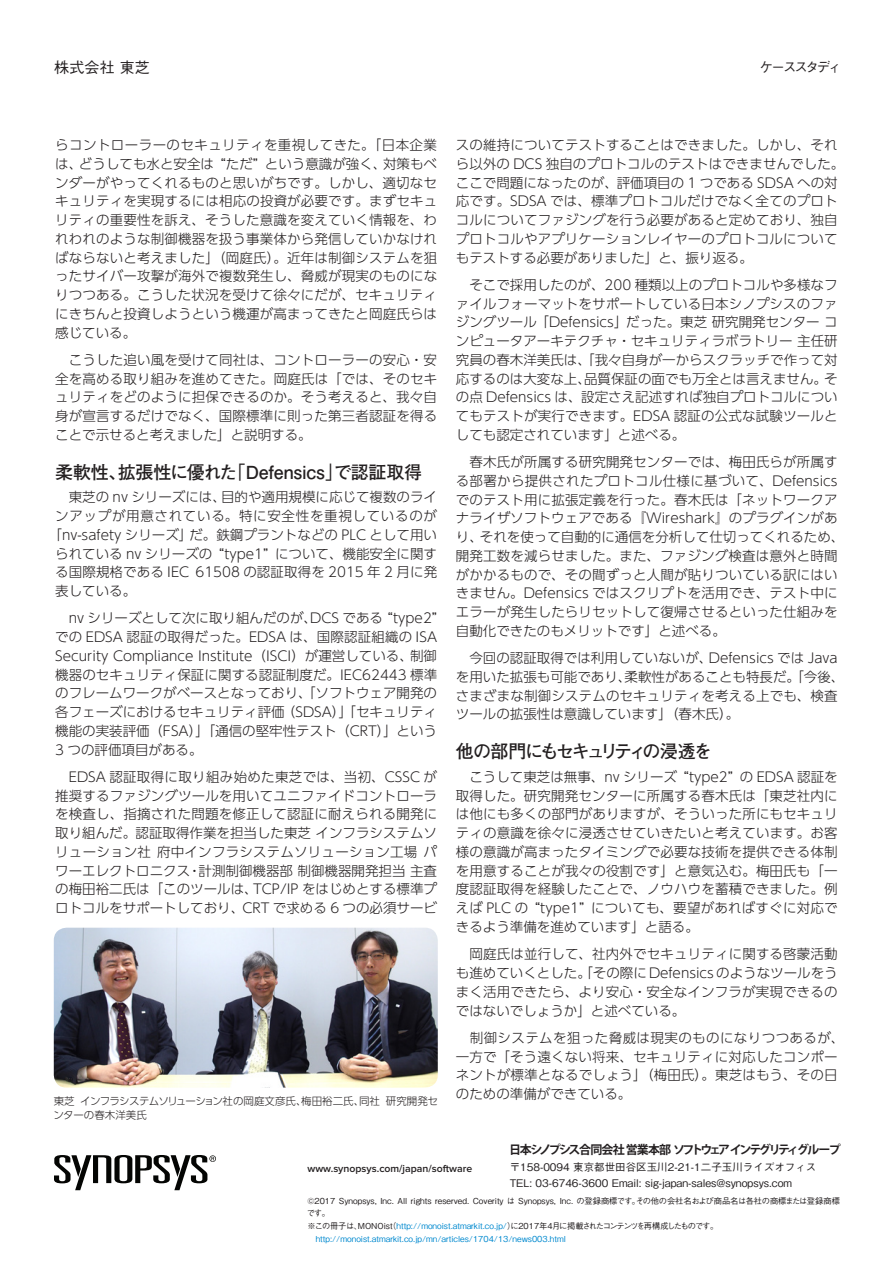
<style>
.page{position:relative;width:893px;height:1263px;background:#fff}
.page>*{position:absolute;margin:0;border:0;box-sizing:border-box;transform-origin:0 0}
.Body_Super_Heading{font:700 18px "Futo Go B101 Pro";letter-spacing:-.015em;color:#231f20}
.Body_Super_Heading-2{font:700 18px "Futo Go B101 Pro";letter-spacing:-.125em;color:#231f20}
.t1{font:500 15px "Gothic BBB Pr 6 N";letter-spacing:.015em;color:#231f20}
.Body{font:300 13.5px/18.8px "UD Shin Go Pr 6 N";letter-spacing:.01em;color:#231f20;text-align:justify}
.Body-2{font:300 13.5px "UD Shin Go Pr 6 N";letter-spacing:.05em;color:#231f20}
.t2{font:500 13.5px "Gothic BBB Pr 6 N";letter-spacing:-.15em;color:#231f20}
.t3{font:700 12px "Koz Go Pro";letter-spacing:-.16em;color:#231f20}
.t4{font:500 10.5px/15.6px "Gothic BBB Pr 6 N";color:#231f20}
.t5{font:300 10.5px "UD Shin Go Pr 6 N";letter-spacing:-.03em;color:#231f20}
.t6{font:600 10.5px "Proxima Nova";color:#231f20}
.t7{font:300 10.5px "UD Shin Go Pr 6 N";color:#231f20}
.t8{font:500 8.25px/12.8px "Gothic BBB Pr 6 N";color:#231f20}
.s1{color:#0089cf}
</style>
<div class="page">
<svg style="left:54px;top:1155px;width:162px;height:35px"></svg>
<img style="left:54px;top:928px;width:384px;height:160px">
<p class="t1" style="left:54px;top:55px;width:97px">株式会社 東芝</p>
<p class="t2" style="left:759px;top:57px;width:84px">ケーススタディ</p>
<p class="Body" style="left:55px;top:135px;width:383px">らコントローラーのセキュリティを重視してきた。「日本企業は、どうしても水と安全は “ただ” という意識が強く、対策もベンダーがやってくれるものと思いがちです。しかし、適切なセキュリティを実現するには相応の投資が必要です。まずセキュリティの重要性を訴え、そうした意識を変えていく情報を、われわれのような制御機器を扱う事業体から発信していかなければならないと考えました」（岡庭氏）。近年は制御システムを狙ったサイバー攻撃が海外で複数発生し、脅威が現実のものになりつつある。こうした状況を受けて徐々にだが、セキュリティにきちんと投資しようという機運が高まってきたと岡庭氏らは感じている。</p>
<p class="Body" style="left:55px;top:350px;width:383px">　こうした追い風を受けて同社は、コントローラーの安心・安全を高める取り組みを進めてきた。岡庭氏は「では、そのセキュリティをどのように担保できるのか。そう考えると、我々自身が宣言するだけでなく、国際標準に則った第三者認証を得ることで示せると考えました」と説明する。</p>
<p class="Body_Super_Heading" style="left:55px;top:457px;width:368px">柔軟性、拡張性に優れた「Defensics」で認証取得</p>
<p class="Body" style="left:55px;top:487px;width:383px">　東芝の nv シリーズには、目的や適用規模に応じて複数のライ</p>
<p class="Body-2" style="left:55px;top:505px;width:383px">ンアップが用意されている。特に安全性を重視しているのが</p>
<p class="Body" style="left:49px;top:525px;width:390px">「nv-safety シリーズ」だ。鉄鋼プラントなどの PLC として用い</p>
<p class="Body" style="left:55px;top:544px;width:383px">られている nv シリーズの “type1” について、機能安全に関す</p>
<p class="Body" style="left:55px;top:562px;width:383px">る国際規格である IEC 61508 の認証取得を 2015 年 2 月に発</p>
<p class="Body" style="left:55px;top:581px;width:83px">表している。</p>
<p class="Body" style="left:55px;top:608px;width:383px">　nv シリーズとして次に取り組んだのが、DCS である “type2”での EDSA 認証の取得だった。EDSA は、国際認証組織の ISA Security Compliance Institute（ISCI）が運営している、制御機器のセキュリティ保証に関する認証制度だ。IEC62443 標準のフレームワークがベースとなっており、「ソフトウェア開発の各フェーズにおけるセキュリティ評価（SDSA）」「セキュリティ機能の実装評価（FSA）」「通信の堅牢性テスト（CRT）」という3 つの評価項目がある。</p>
<p class="Body" style="left:55px;top:767px;width:383px">　EDSA 認証取得に取り組み始めた東芝では、当初、CSSC が推奨するファジングツールを用いてユニファイドコントローラを検査し、指摘された問題を修正して認証に耐えられる開発に取り組んだ。認証取得作業を担当した東芝 インフラシステムソリューション社 府中インフラシステムソリューション工場 パワーエレクトロニクス・計測制御機器部 制御機器開発担当 主査の梅田裕二氏は「このツールは、TCP/IP をはじめとする標準プロトコルをサポートしており、CRT で求める 6 つの必須サービ</p>
<p class="t5" style="left:54px;top:1092px;width:386px">東芝 インフラシステムソリューション社の岡庭文彦氏、梅田裕二氏、同社 研究開発セ</p>
<p class="t7" style="left:53px;top:1106px;width:95px">ンターの春木洋美氏</p>
<p class="Body" style="left:456px;top:135px;width:390px;text-align:left">スの維持についてテストすることはできました。しかし、それら以外の DCS 独自のプロトコルのテストはできませんでした。ここで問題になったのが、評価項目の 1 つである SDSA への対応です。SDSA では、標準プロトコルだけでなく全てのプロトコルについてファジングを行う必要があると定めており、独自プロトコルやアプリケーションレイヤーのプロトコルについてもテストする必要がありました」と、振り返る。</p>
<p class="Body" style="left:456px;top:275px;width:383px">　そこで採用したのが、200 種類以上のプロトコルや多様なファイルフォーマットをサポートしている日本シノプシスのファジングツール「Defensics」だった。東芝 研究開発センター コンピュータアーキテクチャ・セキュリティラボラトリー 主任研究員の春木洋美氏は、「我々自身が一からスクラッチで作って対応するのは大変な上、品質保証の面でも万全とは言えません。その点 Defensics は、設定さえ記述すれば独自プロトコルについてもテストが実行できます。EDSA 認証の公式な試験ツールとしても認定されています」と述べる。</p>
<p class="Body" style="left:456px;top:452px;width:390px;text-align:left">　春木氏が所属する研究開発センターでは、梅田氏らが所属する部署から提供されたプロトコル仕様に基づいて、Defensicsでのテスト用に拡張定義を行った。春木氏は「ネットワークアナライザソフトウェアである『Wireshark』のプラグインがあり、それを使って自動的に通信を分析して仕切ってくれるため、開発工数を減らせました。また、ファジング検査は意外と時間がかかるもので、その間ずっと人間が貼りついている訳にはいきません。Defensics ではスクリプトを活用でき、テスト中にエラーが発生したらリセットして復帰させるといった仕組みを自動化できたのもメリットです」と述べる。</p>
<p class="Body" style="left:456px;top:648px;width:390px;text-align:left">　今回の認証取得では利用していないが、Defensics では Javaを用いた拡張も可能であり、柔軟性があることも特長だ。「今後、さまざまな制御システムのセキュリティを考える上でも、検査ツールの拡張性は意識しています」（春木氏）。</p>
<p class="Body_Super_Heading-2" style="left:456px;top:737px;width:258px">他の部門にもセキュリティの浸透を</p>
<p class="Body" style="left:456px;top:767px;width:383px">　こうして東芝は無事、nv シリーズ “type2” の EDSA 認証を取得した。研究開発センターに所属する春木氏は「東芝社内には他にも多くの部門がありますが、そういった所にもセキュリティの意識を徐々に浸透させていきたいと考えています。お客様の意識が高まったタイミングで必要な技術を提供できる体制を用意することが我々の役割です」と意気込む。梅田氏も「一度認証取得を経験したことで、ノウハウを蓄積できました。例えば PLC の “type1” についても、要望があればすぐに対応できるよう準備を進めています」と語る。</p>
<p class="Body" style="left:456px;top:944px;width:383px">　岡庭氏は並行して、社内外でセキュリティに関する啓蒙活動も進めていくとした。「その際に Defensics のようなツールをうまく活用できたら、より安心・安全なインフラが実現できるのではないでしょうか」と述べている。</p>
<p class="Body" style="left:456px;top:1028px;width:390px;text-align:left">　制御システムを狙った脅威は現実のものになりつつあるが、一方で「そう遠くない将来、セキュリティに対応したコンポーネントが標準となるでしょう」（梅田氏）。東芝はもう、その日</p>
<p class="Body" style="left:456px;top:1084px;width:177px">のための準備ができている。</p>
<p class="t6" style="left:307px;top:1162px;width:166px">www.synopsys.com/japan/software</p>
<p class="t3" style="left:509px;top:1142px;width:333px">日本シノプシス合同会社 営業本部 ソフトウェア インテグリティ グループ</p>
<p class="t4" style="left:510px;top:1159px;width:308px">〒158-0094 東京都世田谷区玉川2-21-1二子玉川ライズオフィス<br>TEL: 03-6746-3600 Email: sig-japan-sales@synopsys.com</p>
<p class="t8" style="left:307px;top:1193px;width:535px">©2017 Synopsys, Inc. All rights reserved. Coverity は Synopsys, Inc. の登録商標です。その他の会社名および商品名は各社の商標または登録商標です。<br>※この冊子は、MONOist（<span class="s1">http://monoist.atmarkit.co.jp/</span>）に2017年4月に掲載されたコンテンツを再構成したものです。<span class="s1">　http://monoist.atmarkit.co.jp/mn/articles/1704/13/news003.html</span></p>
</div>
